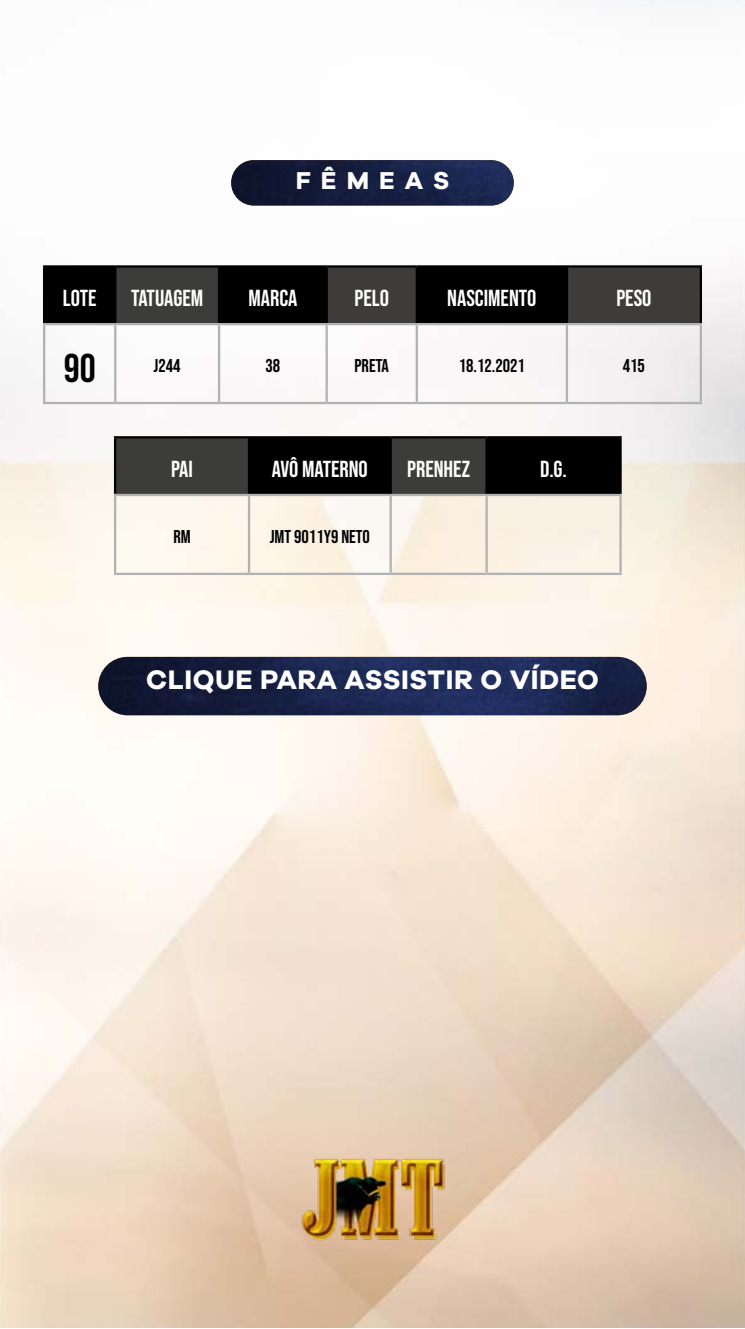
<style>
.page{position:relative;width:745px;height:1329px;background:#fff}
.page>*{position:absolute;margin:0;border:0;box-sizing:border-box;transform-origin:0 0}
.t1{font:40px "Bebas Neue";color:#000}
.t2{font:700 27.62px "Galano Grotesque";letter-spacing:.02em;color:#fff}
.t3{font:700 25.12px "Galano Grotesque";letter-spacing:.4em;color:#fff}
.t4{font:23px "Bebas Neue";color:#fff}
.t5{font:18.5px "Bebas Neue";color:#000}
</style>
<div class="page">
<img style="left:0;top:0;width:744px;height:1327px">
<img style="left:286px;top:1150px;width:172px;height:101px">
<svg style="left:45px;top:268px;width:654px;height:55px;background:#1d1d1c"></svg>
<hr style="left:114px;top:268px;width:2px;height:55px;background:#000">
<hr style="left:218px;top:268px;width:2px;height:55px;background:#000">
<hr style="left:699px;top:268px;width:2px;height:55px;background:#000">
<hr style="left:43px;top:265px;width:72px;height:3px;background:#000">
<hr style="left:43px;top:268px;width:2px;height:55px;background:#000">
<hr style="left:115px;top:265px;width:104px;height:3px;background:#000">
<hr style="left:219px;top:265px;width:107px;height:3px;background:#000">
<hr style="left:326px;top:265px;width:90px;height:3px;background:#000">
<hr style="left:566px;top:265px;width:135px;height:3px;background:#000">
<hr style="left:325px;top:268px;width:2px;height:55px;background:#000">
<hr style="left:416px;top:265px;width:150px;height:3px;background:#000">
<hr style="left:415px;top:268px;width:2px;height:55px;background:#000">
<hr style="left:565px;top:268px;width:2px;height:55px;background:#000">
<hr style="left:43px;top:325px;width:2px;height:77px;background:#b3b2b2">
<hr style="left:43px;top:323px;width:72px;height:2px;background:#b3b2b2">
<hr style="left:115px;top:323px;width:104px;height:2px;background:#b3b2b2">
<hr style="left:219px;top:323px;width:107px;height:2px;background:#b3b2b2">
<hr style="left:326px;top:323px;width:90px;height:2px;background:#b3b2b2">
<hr style="left:114px;top:325px;width:2px;height:77px;background:#b3b2b2">
<hr style="left:218px;top:325px;width:2px;height:77px;background:#b3b2b2">
<hr style="left:325px;top:325px;width:2px;height:77px;background:#b3b2b2">
<hr style="left:43px;top:402px;width:72px;height:2px;background:#b3b2b2">
<hr style="left:115px;top:402px;width:104px;height:2px;background:#b3b2b2">
<hr style="left:219px;top:402px;width:107px;height:2px;background:#b3b2b2">
<hr style="left:326px;top:402px;width:90px;height:2px;background:#b3b2b2">
<hr style="left:415px;top:325px;width:2px;height:77px;background:#b3b2b2">
<hr style="left:416px;top:323px;width:150px;height:2px;background:#b3b2b2">
<hr style="left:416px;top:402px;width:150px;height:2px;background:#b3b2b2">
<hr style="left:565px;top:325px;width:2px;height:77px;background:#b3b2b2">
<hr style="left:566px;top:323px;width:135px;height:2px;background:#b3b2b2">
<hr style="left:699px;top:325px;width:2px;height:77px;background:#b3b2b2">
<hr style="left:566px;top:402px;width:135px;height:2px;background:#b3b2b2">
<svg style="left:116px;top:438px;width:503px;height:56px;background:#1b1b1a"></svg>
<hr style="left:114px;top:438px;width:2px;height:56px;background:#000">
<hr style="left:248px;top:438px;width:2px;height:56px;background:#000">
<hr style="left:389px;top:438px;width:2px;height:56px;background:#000">
<hr style="left:485px;top:438px;width:2px;height:56px;background:#000">
<hr style="left:114px;top:436px;width:135px;height:2px;background:#000">
<hr style="left:249px;top:436px;width:141px;height:2px;background:#000">
<hr style="left:390px;top:436px;width:96px;height:2px;background:#000">
<hr style="left:486px;top:436px;width:135px;height:2px;background:#000">
<hr style="left:619px;top:438px;width:2px;height:56px;background:#000">
<hr style="left:114px;top:496px;width:2px;height:77px;background:#b3b2b2">
<hr style="left:114px;top:494px;width:135px;height:2px;background:#b3b2b2">
<hr style="left:249px;top:494px;width:141px;height:2px;background:#b3b2b2">
<hr style="left:390px;top:494px;width:96px;height:2px;background:#b3b2b2">
<hr style="left:486px;top:494px;width:135px;height:2px;background:#b3b2b2">
<hr style="left:248px;top:496px;width:2px;height:77px;background:#b3b2b2">
<hr style="left:389px;top:496px;width:2px;height:77px;background:#b3b2b2">
<hr style="left:485px;top:496px;width:2px;height:77px;background:#b3b2b2">
<hr style="left:619px;top:496px;width:2px;height:77px;background:#b3b2b2">
<hr style="left:114px;top:573px;width:135px;height:2px;background:#b3b2b2">
<hr style="left:249px;top:573px;width:141px;height:2px;background:#b3b2b2">
<hr style="left:390px;top:573px;width:96px;height:2px;background:#b3b2b2">
<hr style="left:486px;top:573px;width:135px;height:2px;background:#b3b2b2">
<img style="left:231px;top:160px;width:282px;height:46px;border-radius:23px">
<img style="left:98px;top:657px;width:548px;height:58px;border-radius:29px">
<p class="t3" style="left:295px;top:165px;width:155px">FÊMEAS</p>
<p class="t4" style="left:63px;top:285px;width:35px">LOTE</p>
<p class="t4" style="left:131px;top:285px;width:74px">TATUAGEM</p>
<p class="t4" style="left:248px;top:285px;width:51px">MARCA</p>
<p class="t4" style="left:354px;top:285px;width:36px">PELO</p>
<p class="t4" style="left:447px;top:285px;width:90px">NASCIMENTO</p>
<p class="t4" style="left:616px;top:285px;width:37px">PESO</p>
<h1 class="t1" style="left:64px;top:345px;width:34px">90</h1>
<p class="t5" style="left:153px;top:355px;width:29px">J244</p>
<p class="t5" style="left:265px;top:355px;width:16px">38</p>
<p class="t5" style="left:354px;top:355px;width:36px">PRETA</p>
<p class="t5" style="left:458px;top:355px;width:67px">18.12.2021</p>
<p class="t5" style="left:622px;top:355px;width:24px">415</p>
<p class="t4" style="left:171px;top:455px;width:23px">PAI</p>
<p class="t4" style="left:271px;top:455px;width:97px">AVÔ MATERNO</p>
<p class="t4" style="left:407px;top:455px;width:64px">PRENHEZ</p>
<p class="t4" style="left:540px;top:455px;width:28px">D.G.</p>
<p class="t5" style="left:173px;top:526px;width:19px">RM</p>
<p class="t5" style="left:269px;top:526px;width:102px">JMT 9011Y9 NETO</p>
<p class="t2" style="left:146px;top:663px;width:454px">CLIQUE PARA ASSISTIR O VÍDEO</p>
</div>
